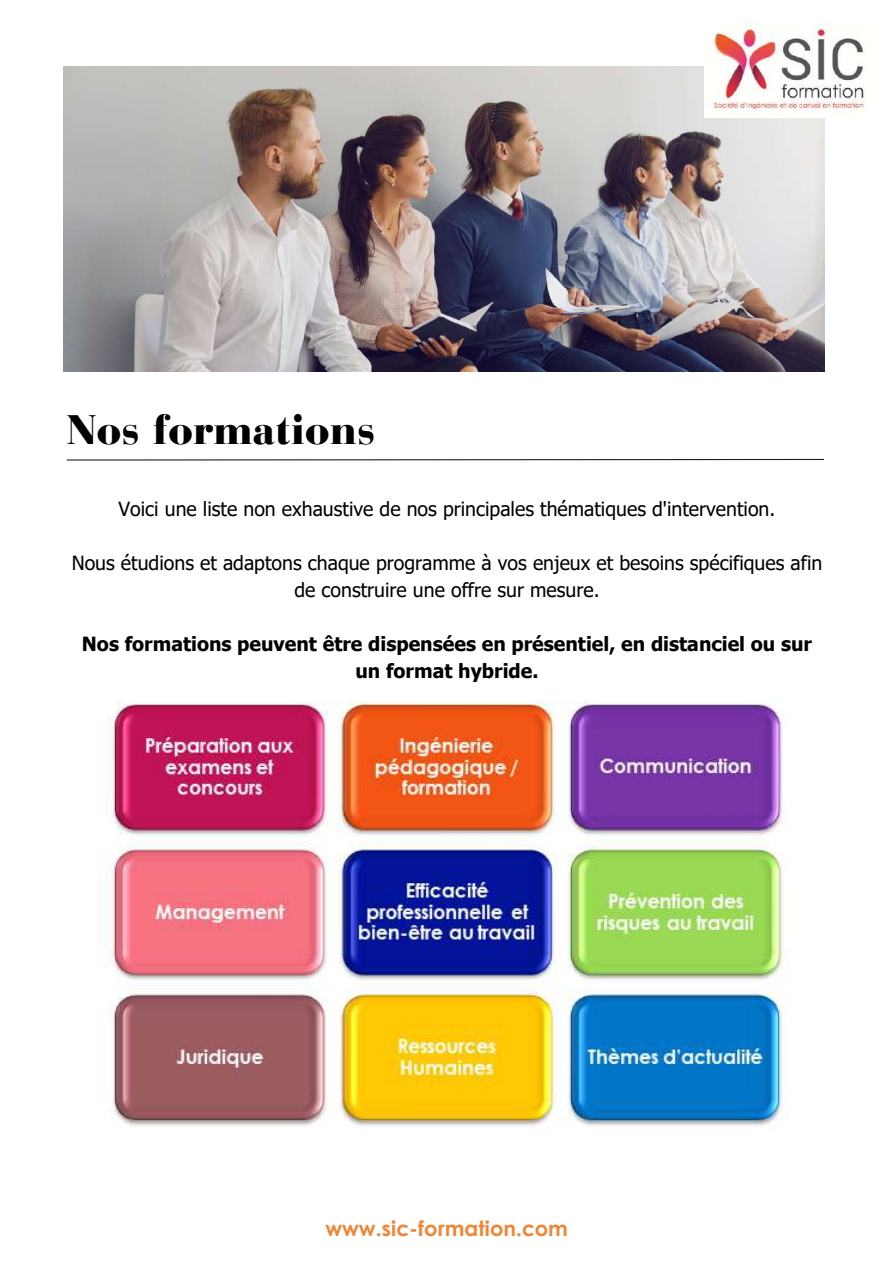
<style>
.page{position:relative;width:893px;height:1264px;background:#fff}
.page>*{position:absolute;margin:0;border:0;box-sizing:border-box;transform-origin:0 0}
.t1{font:900 40.95px "Bauer Bodoni Pro";color:#000}
.t2{font:700 21px "Century Gothic";color:#ef8535}
.t3{font:19.5px/27px "Tahoma";color:#000;text-align:center}
.t4{font:700 19.5px/27px "Tahoma";color:#000;text-align:center}
</style>
<div class="page">
<img style="left:64px;top:66px;width:759px;height:305px">
<img style="left:102px;top:701px;width:685px;height:425px">
<svg style="left:66px;top:458px;width:758px;height:3px"></svg>
<img style="left:704px;top:21px;width:162px;height:96px">
<h1 class="t1" style="left:67px;top:414px;width:310px">Nos formations</h1>
<p class="t3" style="left:119px;top:495px;width:658px">Voici une liste non exhaustive de nos principales thématiques d'intervention.</p>
<p class="t3" style="left:72px;top:549px;width:752px">Nous étudions et adaptons chaque programme à vos enjeux et besoins spécifiques afin de construire une offre sur mesure.</p>
<p class="t4" style="left:82px;top:630px;width:731px">Nos formations peuvent être dispensées en présentiel, en distanciel ou sur un format hybride.</p>
<p class="t2" style="left:325px;top:1211px;width:244px">www.sic-formation.com</p>
</div>
